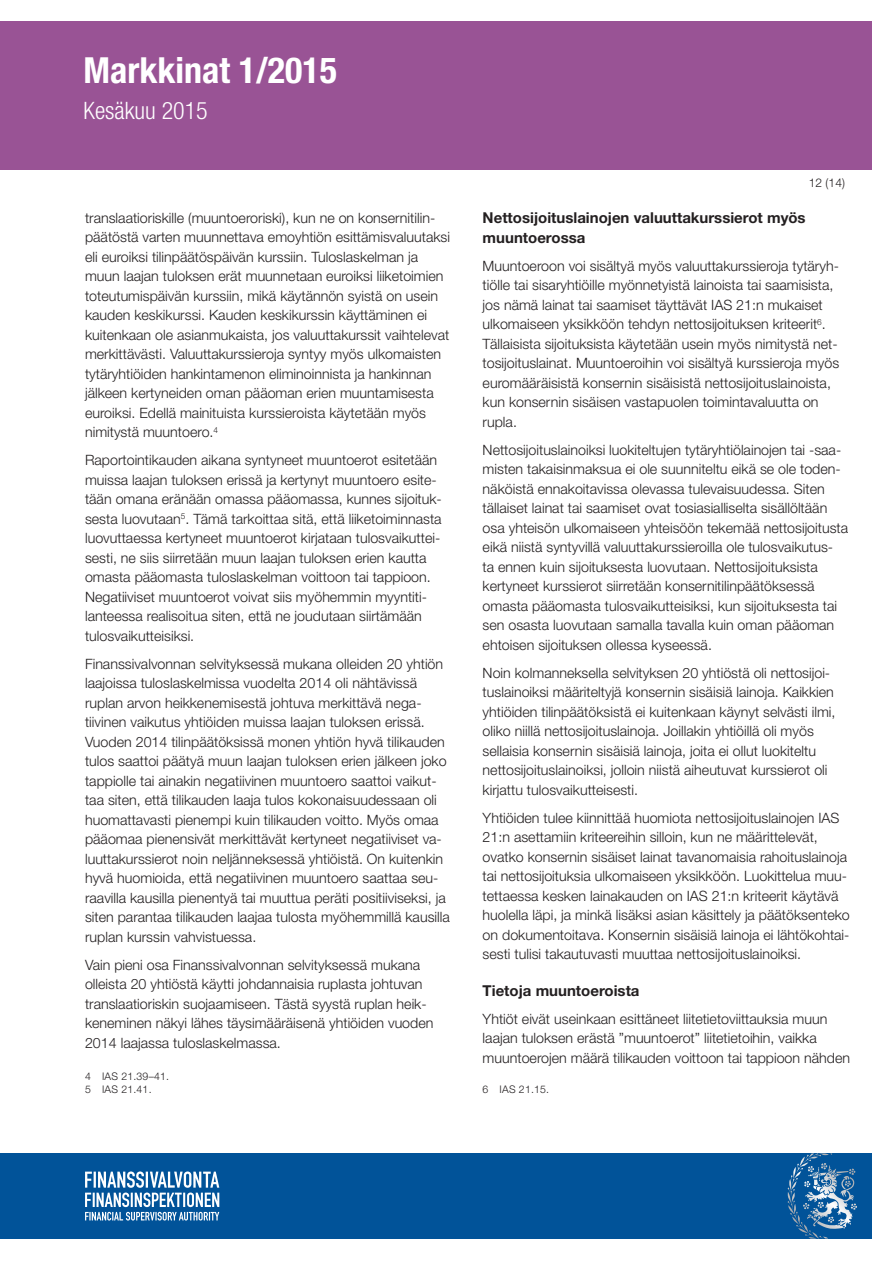
<style>
.page{position:relative;width:893px;height:1263px;background:#fff}
.page>*{position:absolute;margin:0;border:0;box-sizing:border-box;transform-origin:0 0}
.t1{font:700 condensed 36px "Helvetica Neue LT Std";color:#fff}
.t2{font:300 condensed 24px "Helvetica Neue LT Std";color:#fff}
.t3{font:700 15px/19.5px "Helvetica Neue LT Std";color:#231f20}
.t4{font:300 14.25px/19.5px "Helvetica Neue LT Std";color:#231f20}
.t5{font:300 12px "Helvetica Neue LT Std";color:#231f20}
.t6{font:300 10.5px/12.6px "Helvetica Neue LT Std";letter-spacing:.02em;color:#231f20}
</style>
<div class="page">
<div style="left:0;top:21px;width:872px;height:149px;background:#995395"></div>
<div style="left:0;top:1153px;width:872px;height:85px;background:#015399"></div>
<svg style="left:800px;top:1153px;width:32px;height:13px"></svg>
<svg style="left:85px;top:1171px;width:134px;height:49px"></svg>
<h1 class="t1" style="left:84px;top:49px;width:255px">Markkinat 1/2015</h1>
<h2 class="t2" style="left:84px;top:97px;width:126px">Kesäkuu 2015</h2>
<p class="t4" style="left:85px;top:208px;width:366px">translaatioriskille (muuntoeroriski), kun ne on konsernitilin&shy;päätöstä varten muunnettava emoyhtiön esittämisvaluutaksi eli euroiksi tilinpäätöspäivän kurssiin. Tuloslaskelman ja muun laajan tuloksen erät muunnetaan euroiksi liiketoimien toteutumispäivän kurssiin, mikä käytännön syistä on usein kauden keskikurssi. Kauden keskikurssin käyttäminen ei kuitenkaan ole asianmukaista, jos valuuttakurssit vaihtelevat merkittävästi. Valuuttakurssieroja syntyy myös ulkomaisten tytäryhtiöiden hankintamenon eliminoinnista ja hankinnan jälkeen kertyneiden oman pääoman erien muuntamisesta euroiksi. Edellä mainituista kurssieroista käytetään myös nimitystä muuntoero.<sup>4</sup></p>
<p class="t4" style="left:85px;top:450px;width:358px">Raportointikauden aikana syntyneet muuntoerot esitetään muissa laajan tuloksen erissä ja kertynyt muuntoero esite&shy;tään omana eränään omassa pääomassa, kunnes sijoituk&shy;sesta luovutaan<sup>5</sup>. Tämä tarkoittaa sitä, että liiketoiminnasta luovuttaessa kertyneet muuntoerot kirjataan tulosvaikuttei&shy;sesti, ne siis siirretään muun laajan tuloksen erien kautta omasta pääomasta tuloslaskelman voittoon tai tappioon.<br>Negatiiviset muuntoerot voivat siis myöhemmin myyntiti&shy;lanteessa realisoitua siten, että ne joudutaan siirtämään tulosvaikutteisiksi.</p>
<p class="t4" style="left:85px;top:654px;width:366px">Finanssivalvonnan selvityksessä mukana olleiden 20 yhtiön laajoissa tuloslaskelmissa vuodelta 2014 oli nähtävissä ruplan arvon heikkenemisestä johtuva merkittävä nega&shy;tiivinen vaikutus yhtiöiden muissa laajan tuloksen erissä.<br>Vuoden 2014 tilinpäätöksissä monen yhtiön hyvä tilikauden tulos saattoi päätyä muun laajan tuloksen erien jälkeen joko tappiolle tai ainakin negatiivinen muuntoero saattoi vaikut&shy;taa siten, että tilikauden laaja tulos kokonaisuudessaan oli huomattavasti pienempi kuin tilikauden voitto. Myös omaa pääomaa pienensivät merkittävät kertyneet negatiiviset va&shy;luuttakurssierot noin neljänneksessä yhtiöistä. On kuitenkin hyvä huomioida, että negatiivinen muuntoero saattaa seu&shy;raavilla kausilla pienentyä tai muuttua peräti positiiviseksi, ja siten parantaa tilikauden laajaa tulosta myöhemmillä kausilla ruplan kurssin vahvistuessa.</p>
<p class="t4" style="left:85px;top:955px;width:350px">Vain pieni osa Finanssivalvonnan selvityksessä mukana olleista 20 yhtiöstä käytti johdannaisia ruplasta johtuvan translaatioriskin suojaamiseen. Tästä syystä ruplan heik&shy;keneminen näkyi lähes täysimääräisenä yhtiöiden vuoden 2014 laajassa tuloslaskelmassa.</p>
<p class="t6" style="left:85px;top:1070px;width:86px">4 IAS 21.39–41.<br>5 IAS 21.41.</p>
<p class="t5" style="left:809px;top:176px;width:38px">12 (14)</p>
<p class="t3" style="left:483px;top:208px;width:325px">Nettosijoituslainojen valuuttakurssierot myös muuntoerossa</p>
<p class="t4" style="left:483px;top:256px;width:358px">Muuntoeroon voi sisältyä myös valuuttakurssieroja tytäryh&shy;tiölle tai sisaryhtiöille myönnetyistä lainoista tai saamisista, jos nämä lainat tai saamiset täyttävät IAS 21:n mukaiset ulkomaiseen yksikköön tehdyn nettosijoituksen kriteerit<sup>6</sup>.<br>Tällaisista sijoituksista käytetään usein myös nimitystä net&shy;tosijoituslainat. Muuntoeroihin voi sisältyä kurssieroja myös euromääräisistä konsernin sisäisistä nettosijoituslainoista, kun konsernin sisäisen vastapuolen toimintavaluutta on rupla.</p>
<p class="t4" style="left:483px;top:440px;width:367px">Nettosijoituslainoiksi luokiteltujen tytäryhtiölainojen tai -saa&shy;misten takaisinmaksua ei ole suunniteltu eikä se ole toden&shy;näköistä ennakoitavissa olevassa tulevaisuudessa. Siten tällaiset lainat tai saamiset ovat tosiasialliselta sisällöltään osa yhteisön ulkomaiseen yhteisöön tekemää nettosijoitusta eikä niistä syntyvillä valuuttakurssieroilla ole tulosvaikutus&shy;ta ennen kuin sijoituksesta luovutaan. Nettosijoituksista kertyneet kurssierot siirretään konsernitilinpäätöksessä omasta pääomasta tulosvaikutteisiksi, kun sijoituksesta tai sen osasta luovutaan samalla tavalla kuin oman pääoman ehtoisen sijoituksen ollessa kyseessä.</p>
<p class="t4" style="left:483px;top:663px;width:354px">Noin kolmanneksella selvityksen 20 yhtiöstä oli nettosijoi&shy;tuslainoiksi määriteltyjä konsernin sisäisiä lainoja. Kaikkien yhtiöiden tilinpäätöksistä ei kuitenkaan käynyt selvästi ilmi, oliko niillä nettosijoituslainoja. Joillakin yhtiöillä oli myös sellaisia konsernin sisäisiä lainoja, joita ei ollut luokiteltu nettosijoituslainoiksi, jolloin niistä aiheutuvat kurssierot oli kirjattu tulosvaikutteisesti.</p>
<p class="t4" style="left:483px;top:808px;width:369px">Yhtiöiden tulee kiinnittää huomiota nettosijoituslainojen IAS 21:n asettamiin kriteereihin silloin, kun ne määrittelevät, ovatko konsernin sisäiset lainat tavanomaisia rahoituslainoja tai nettosijoituksia ulkomaiseen yksikköön. Luokittelua muu&shy;tettaessa kesken lainakauden on IAS 21:n kriteerit käytävä huolella läpi, ja minkä lisäksi asian käsittely ja päätöksenteko on dokumentoitava. Konsernin sisäisiä lainoja ei lähtökohtai&shy;sesti tulisi takautuvasti muuttaa nettosijoituslainoiksi.</p>
<p class="t3" style="left:483px;top:980px;width:158px">Tietoja muuntoeroista</p>
<p class="t4" style="left:483px;top:1009px;width:369px">Yhtiöt eivät useinkaan esittäneet liitetietoviittauksia muun laajan tuloksen erästä ”muuntoerot” liitetietoihin, vaikka muuntoerojen määrä tilikauden voittoon tai tappioon nähden</p>
<p class="t6" style="left:483px;top:1083px;width:68px">6 IAS 21.15.</p>
</div>
